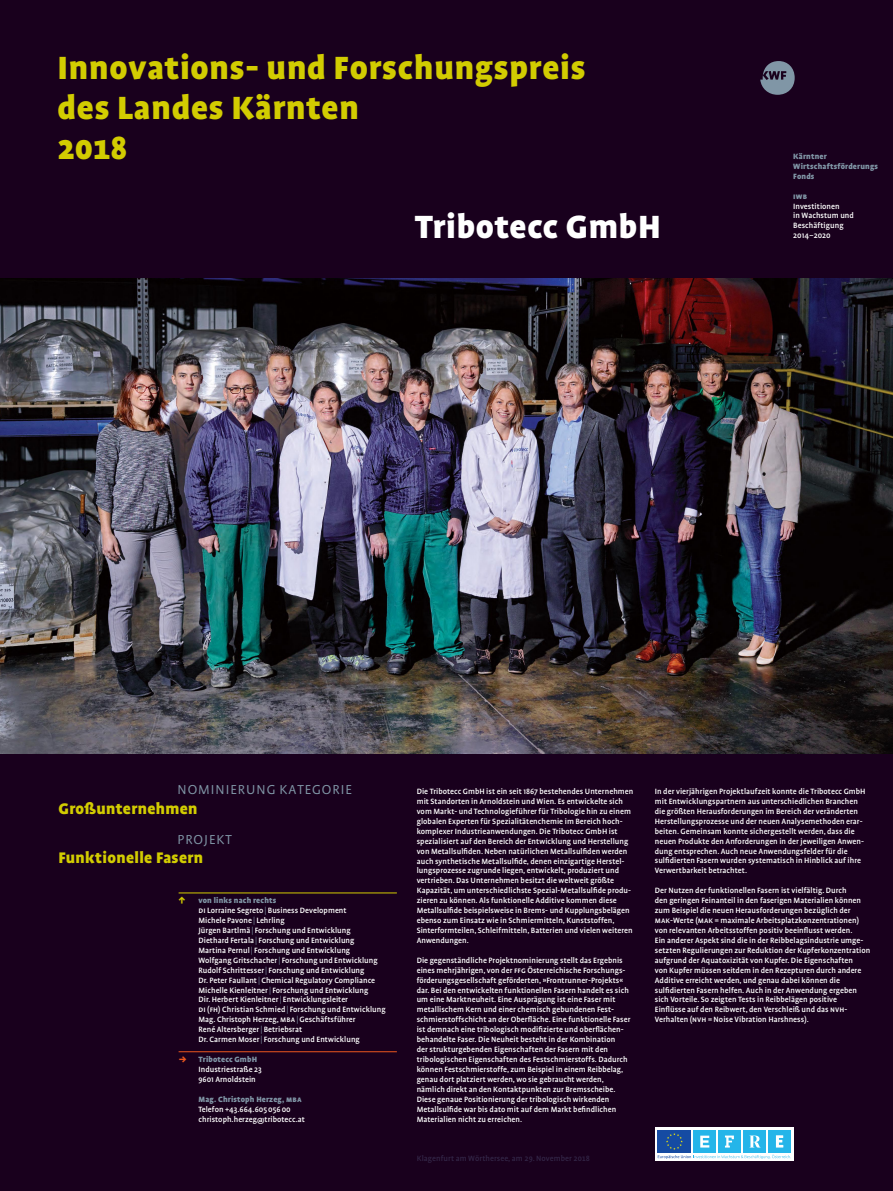
<style>
.page{position:relative;width:893px;height:1191px;background:#fff}
.page>*{position:absolute;margin:0;border:0;box-sizing:border-box;transform-origin:0 0}
.t1{font:900 36.75px/39.7px "Profile Pro";letter-spacing:.02em;color:#d2cc01}
.t2{font:900 36.75px "Profile Pro";letter-spacing:.02em;color:#fff}
.t3{font:900 17.5px "Profile Pro";letter-spacing:.02em;color:#d2cc01}
.t4{font:300 17.5px "Profile Pro";letter-spacing:.02em;color:#8096a6}
.t5{font:500 8.75px/9.9px "Profile Pro";letter-spacing:.005em;color:#fff}
.t6{font:900 8.75px/9.9px "Profile Pro";letter-spacing:.02em;color:#8096a6}
.t7{font:500 8.75px "Profile Pro";letter-spacing:.005em;color:#322546}
.t8{font:900 8.75px "Profile Pro";color:#d2cc01}
.s1{font-weight:900;color:#8096a6}
.s2{font-weight:300;color:#8096a6}
.s3{font-weight:900;color:#eb571e}
</style>
<div class="page">
<img style="left:0;top:278px;width:893px;height:476px">
<div style="left:0;top:754px;width:893px;height:437px;background:#19001d"></div>
<div style="left:0;top:0;width:893px;height:278px;background:#19001d"></div>
<hr style="left:179px;top:892px;width:218px;height:1px;background:#d2cc01">
<hr style="left:179px;top:1051px;width:218px;height:1px;background:#eb571e">
<div style="left:655px;top:1127px;width:139px;height:34px;background:#fff"></div>
<div style="left:694px;top:1130px;width:22px;height:22px;background:#25b5e9"></div>
<div style="left:719px;top:1130px;width:22px;height:22px;background:#25b5e9"></div>
<div style="left:744px;top:1130px;width:22px;height:22px;background:#25b5e9"></div>
<div style="left:769px;top:1130px;width:22px;height:22px;background:#25b5e9"></div>
<div style="left:658px;top:1130px;width:33px;height:22px;background:#154ba3"></div>
<svg style="left:658px;top:1133px;width:133px;height:25px"></svg>
<svg style="left:760px;top:61px;width:35px;height:34px"></svg>
<h1 class="t1" style="left:58px;top:51px;width:529px">Innovations- und Forschungspreis des Landes Kärnten<br>2018</h1>
<h1 class="t2" style="left:415px;top:213px;width:248px">Tribotecc GmbH</h1>
<p class="t6" style="left:793px;top:152px;width:86px">Kärntner<br>Wirtschaftsförderungs<br>Fonds</p>
<p class="t6" style="left:793px;top:191px;width:15px">IWB</p>
<p class="t5" style="left:793px;top:201px;width:62px">Investitionen<br>in Wachstum und<br>Beschäftigung<br>2014–2020</p>
<h2 class="t4" style="left:177px;top:782px;width:176px">nominierung kategorie</h2>
<h2 class="t3" style="left:59px;top:802px;width:141px">Großunternehmen</h2>
<h2 class="t4" style="left:177px;top:831px;width:56px">projekt</h2>
<h2 class="t3" style="left:59px;top:851px;width:146px">Funktionelle Fasern</h2>
<p class="t8" style="left:179px;top:895px;width:8px">↑</p>
<p class="t5" style="left:198px;top:896px;width:189px"><span class="s1">von links nach rechts<br></span>DI Lorraine Segreto <span class="s2">|</span> Business Development<br>Michele Pavone <span class="s2">|</span> Lehrling<br>Jürgen Bartlmä <span class="s2">|</span> Forschung und Entwicklung<br>Diethard Fertala <span class="s2">|</span> Forschung und Entwicklung<br>Martina Pernul <span class="s2">|</span> Forschung und Entwicklung<br>Wolfgang Gritschacher<span class="s2">|</span> Forschung und Entwicklung Rudolf Schrittesser<span class="s2">|</span> Forschung und Entwicklung<br>Dr. Peter Faullant<span class="s2">|</span>Chemical Regulatory Compliance Michelle Kienleitner<span class="s2">|</span> Forschung und Entwicklung<br>Dir. Herbert Kienleitner<span class="s2">|</span> Entwicklungsleiter<br>DI (FH) Christian Schmied <span class="s2">|</span> Forschung und Entwicklung Mag. Christoph Herzeg, MBA <span class="s2">|</span>Geschäftsführer<br>René Altersberger<span class="s2">|</span> Betriebsrat<br>Dr. Carmen Moser<span class="s2">|</span> Forschung und Entwicklung</p>
<p class="t5" style="left:198px;top:1055px;width:65px;text-indent:-20px"><span class="s3">→</span> <span class="s1">Tribotecc GmbH<br></span>Industriestraße 23<br>9601 Arnoldstein</p>
<p class="t6" style="left:198px;top:1094px;width:105px">Mag. Christoph Herzeg, MBA</p>
<p class="t5" style="left:198px;top:1104px;width:108px">Telefon +43.664.605 056 00 christoph.herzeg@tribotecc.at</p>
<p class="t5" style="left:417px;top:787px;width:218px">Die Tribotecc GmbH ist ein seit 1867 bestehendes Unternehmen mit Standorten in Arnoldstein und Wien. Es entwickelte sich vom Markt- und Technologieführer für Tribologie hin zu einem globalen Experten für Spezialitätenchemie im Bereich hoch&shy;komplexer Industrieanwendungen. Die Tribotecc GmbH ist spezialisiert auf den Bereich der Entwicklung und Herstellung von Metallsulfiden. Neben natürlichen Metallsulfiden werden auch synthetische Metallsulfide, denen einzigartige Herstel&shy;lungsprozesse zugrunde liegen, entwickelt, produziert und vertrieben. Das Unternehmen besitzt die weltweit größte Kapazität, um unterschiedlichste Spezial-Metallsulfide produ&shy;zieren zu können. Als funktionelle Additive kommen diese Metallsulfide beispielsweise in Brems- und Kupplungsbelägen ebenso zum Einsatz wie in Schmiermitteln, Kunststoffen, Sinterformteilen, Schleifmitteln, Batterien und vielen weiteren Anwendungen.</p>
<p class="t5" style="left:417px;top:955px;width:215px">Die gegenständliche Projektnominierung stellt das Ergebnis eines mehrjährigen, von der FFG Österreichische Forschungs&shy;förderungsgesellschaft geförderten, »Frontrunner-Projekts« dar. Bei den entwickelten funktionellen Fasern handelt es sich um eine Marktneuheit. Eine Ausprägung ist eine Faser mit metallischem Kern und einer chemisch gebundenen Fest&shy;schmierstoffschicht an der Oberfläche. Eine funktionelle Faser ist demnach eine tribologisch modifizierte und oberflächen&shy;behandelte Faser. Die Neuheit besteht in der Kombination<br>der strukturgebenden Eigenschaften der Fasern mit den tribologischen Eigenschaften des Festschmierstoffs. Dadurch können Festschmierstoffe, zum Beispiel in einem Reibbelag, genau dort platziert werden, wo sie gebraucht werden, nämlich direkt an den Kontaktpunkten zur Bremsscheibe.<br>Diese genaue Positionierung der tribologisch wirkenden Metallsulfide war bis dato mit auf dem Markt befindlichen Materialien nicht zu erreichen.</p>
<p class="t7" style="left:417px;top:1155px;width:175px">Klagenfurt am Wörthersee, am 29. November 2018</p>
<p class="t5" style="left:655px;top:787px;width:212px">In der vierjährigen Projektlaufzeit konnte die Tribotecc GmbH mit Entwicklungspartnern aus unterschiedlichen Branchen die größten Herausforderungen im Bereich der veränderten Herstellungsprozesse und der neuen Analysemethoden erar&shy;beiten. Gemeinsam konnte sichergestellt werden, dass die neuen Produkte den Anforderungen in der jeweiligen Anwen&shy;dung entsprechen. Auch neue Anwendungsfelder für die sulfidierten Fasern wurden systematisch in Hinblick auf ihre Verwertbarkeit betrachtet.</p>
<p class="t5" style="left:655px;top:886px;width:217px">Der Nutzen der funktionellen Fasern ist vielfältig. Durch<br>den geringen Feinanteil in den faserigen Materialien können zum Beispiel die neuen Herausforderungen bezüglich der MAK-Werte (MAK = maximale Arbeitsplatzkonzentrationen) von relevanten Arbeitsstoffen positiv beeinflusst werden.<br>Ein anderer Aspekt sind die in der Reibbelagsindustrie umge&shy;setzten Regulierungen zur Reduktion der Kupferkonzentration aufgrund der Aquatoxizität von Kupfer. Die Eigenschaften<br>von Kupfer müssen seitdem in den Rezepturen durch andere Additive erreicht werden, und genau dabei können die sulfidierten Fasern helfen. Auch in der Anwendung ergeben sich Vorteile. So zeigten Tests in Reibbelägen positive<br>Einflüsse auf den Reibwert, den Verschleiß und das NVH-Verhalten (NVH = Noise Vibration Harshness).</p>
</div>
